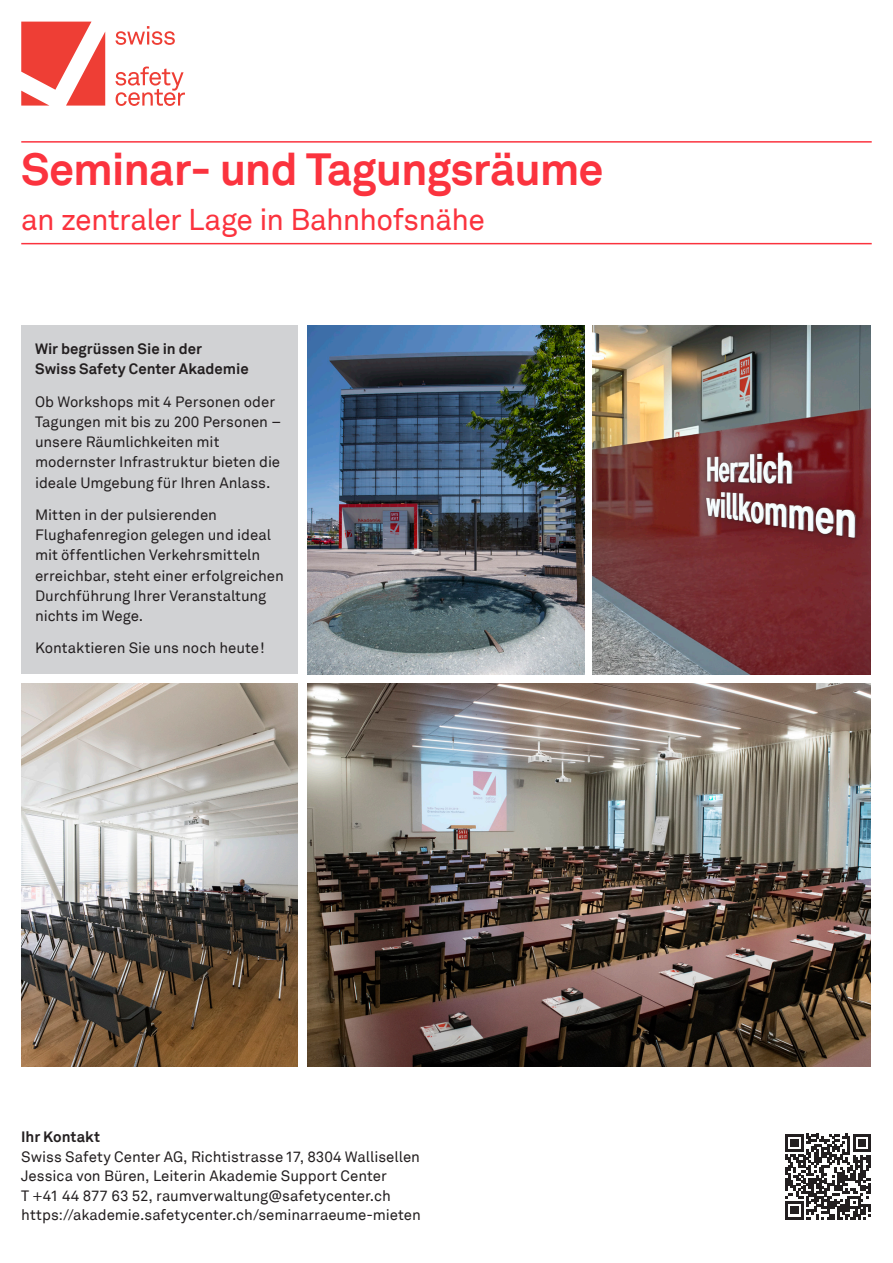
<style>
.page{position:relative;width:893px;height:1263px;background:#fff}
.page>*{position:absolute;margin:0;border:0;box-sizing:border-box;transform-origin:0 0}
.COVER_TITEL__30{font:700 45px "Akkurat TT";letter-spacing:-.02em;color:#fb333e}
.COVER_UNTERTITEL{font:30px "Akkurat TT";letter-spacing:-.02em;color:#fb333e}
.LAUFTEXT_bold__10{font:15px/20.2px "Akkurat TT";letter-spacing:-.005em;color:#231f20}
.LEAD__16{font:700 15px/20.2px "Akkurat TT";color:#231f20}
</style>
<div class="page">
<hr style="left:21px;top:141px;width:851px;height:2px;background:#fb333e">
<hr style="left:21px;top:243px;width:851px;height:1px;background:#fb333e">
<div style="left:21px;top:325px;width:277px;height:349px;background:#d1d2d4"></div>
<img style="left:307px;top:684px;width:563px;height:382px">
<img style="left:21px;top:684px;width:277px;height:382px">
<svg style="left:785px;top:1134px;width:86px;height:85px"></svg>
<svg style="left:21px;top:22px;width:84px;height:84px"></svg>
<svg style="left:116px;top:26px;width:59px;height:19px"></svg>
<svg style="left:116px;top:67px;width:69px;height:39px"></svg>
<img style="left:307px;top:325px;width:277px;height:349px">
<img style="left:593px;top:325px;width:277px;height:349px">
<p class="COVER_TITEL__30" style="left:21px;top:142px;width:584px">Seminar- und Tagungsräume</p>
<p class="COVER_UNTERTITEL" style="left:21px;top:202px;width:465px">an zentraler Lage in Bahnhofsnähe</p>
<p class="LEAD__16" style="left:35px;top:338px;width:215px">Wir begrüssen Sie in der<br>Swiss Safety Center Akademie</p>
<p class="LAUFTEXT_bold__10" style="left:35px;top:391px;width:248px">Ob Workshops mit 4 Personen oder<br>Tagungen mit bis zu 200 Personen – unsere Räumlichkeiten mit modernster Infrastruktur bieten die ideale Umgebung für Ihren Anlass.</p>
<p class="LAUFTEXT_bold__10" style="left:35px;top:505px;width:250px">Mitten in der pulsierenden<br>Flughafenregion gelegen und ideal mit öffentlichen Verkehrsmitteln erreichbar, steht einer erfolgreichen<br>Durchführung Ihrer Veranstaltung nichts im Wege.</p>
<p class="LAUFTEXT_bold__10" style="left:35px;top:638px;width:231px">Kontaktieren Sie uns noch heute!</p>
<p class="LEAD__16" style="left:21px;top:1127px;width:81px">Ihr Kontakt</p>
<p class="LAUFTEXT_bold__10" style="left:21px;top:1147px;width:400px">Swiss Safety Center AG, Richtistrasse 17, 8304 Wallisellen</p>
<p class="LAUFTEXT_bold__10" style="left:21px;top:1166px;width:371px;line-height:19.5px">Jessica von Büren, Leiterin Akademie Support Center<br>T +41 44 877 63 52, raumverwaltung@safetycenter.ch</p>
<p class="LAUFTEXT_bold__10" style="left:21px;top:1205px;width:401px">https://akademie.safetycenter.ch/seminarraeume-mieten</p>
</div>
